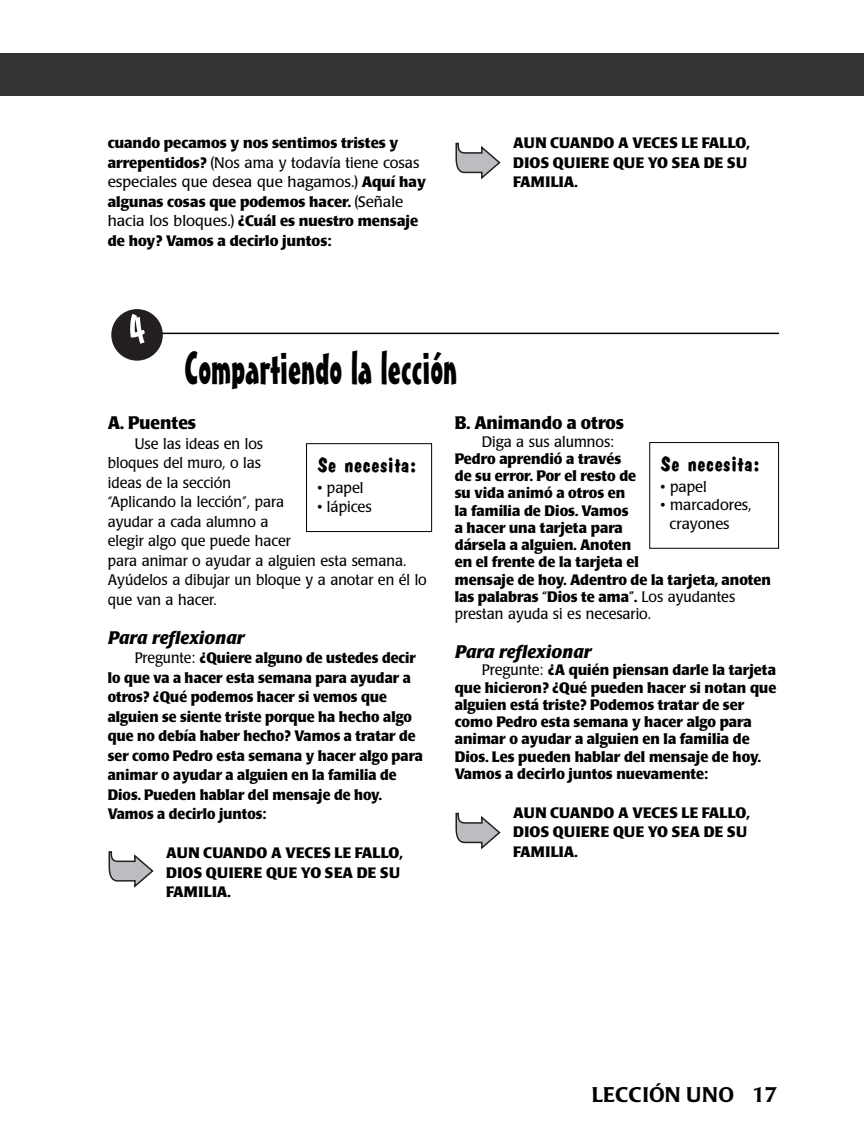
<style>
.page{position:relative;width:864px;height:1148px;background:#fff}
.page>*{position:absolute;margin:0;border:0;box-sizing:border-box;transform-origin:0 0}
.t1{font:45px "Mister Earl BT";color:#000;scale:.9 1}
.t2{font:700 21px "Dom Casual";color:#000;scale:1.05 1}
.t3{font:500 21px "Poppl Laudatio";color:#000}
.t4{font:italic 700 18px "Poppl Laudatio";color:#000}
.t5{font:700 18px "Poppl Laudatio";color:#000;scale:.95 1}
.t6{font:700 15px/17.2px "Poppl Laudatio";color:#000;scale:.95 1}
.t7{font:700 15px/19.5px "Poppl Laudatio";color:#000;scale:.93 1}
.t8{font:15px/19.5px "Poppl Laudatio";color:#000;scale:.95 1}
.t9{font:700 15px/19.5px "Poppl Laudatio";color:#000}
.t10{font:700 15px/19.5px "Poppl Laudatio";letter-spacing:.02em;color:#000}
.t11{font:15px/18.3px "Poppl Laudatio";color:#000}
.s1{font-weight:400}
</style>
<div class="page">
<div style="left:0;top:53px;width:864px;height:43px;background:#333"></div>
<svg style="left:455px;top:143px;width:46px;height:36px"></svg>
<svg style="left:455px;top:812px;width:46px;height:37px"></svg>
<div style="left:306px;top:443px;width:126px;height:89px;border:1px solid #000"></div>
<div style="left:649px;top:442px;width:130px;height:106px;border:1px solid #000"></div>
<svg style="left:109px;top:851px;width:45px;height:36px"></svg>
<hr style="left:161px;top:332px;width:618px;height:2px;background:#000">
<svg style="left:111px;top:309px;width:52px;height:51px"></svg>
<p class="t9" style="left:108px;top:135px;width:320px">cuando pecamos y nos sentimos tristes y arrepentidos? <span class="s1">(Nos ama y todavía tiene cosas especiales que desea que hagamos.)</span> Aquí hay algunas cosas que podemos hacer. <span class="s1">(Señale hacia los bloques.)</span> ¿Cuál es nuestro mensaje de hoy? Vamos a decirlo juntos:</p>
<h1 class="t1" style="left:184px;top:352px;width:305px">Compartiendo la lección</h1>
<p class="t10" style="left:513px;top:135px;width:238px">AUN CUANDO A VECES LE FALLO,<br>DIOS QUIERE QUE YO SEA DE SU<br>FAMILIA.</p>
<p class="t5" style="left:108px;top:416px;width:95px">A. Puentes</p>
<p class="t8" style="left:108px;top:435px;width:337px;text-indent:27px">Use las ideas en los<br>bloques del muro, o las<br>ideas de la sección<br>“Aplicando la lección”, para<br>ayudar a cada alumno a<br>elegir algo que puede hacer<br>para animar o ayudar a alguien esta semana.<br>Ayúdelos a dibujar un bloque y a anotar en él lo que van a hacer.</p>
<p class="t4" style="left:108px;top:630px;width:138px">Para reflexionar</p>
<p class="t7" style="left:108px;top:650px;width:340px;text-indent:27px"><span class="s1">Pregunte:</span> ¿Quiere alguno de ustedes decir lo que va a hacer esta semana para ayudar a otros? ¿Qué podemos hacer si vemos que alguien se siente triste porque ha hecho algo que no debía haber hecho? Vamos a tratar de ser como Pedro esta semana y hacer algo para animar o ayudar a alguien en la familia de Dios. Pueden hablar del mensaje de hoy.<br>Vamos a decirlo juntos:</p>
<p class="t10" style="left:166px;top:845px;width:238px">AUN CUANDO A VECES LE FALLO,<br>DIOS QUIERE QUE YO SEA DE SU<br>FAMILIA.</p>
<h2 class="t2" style="left:317px;top:457px;width:96px">Se necesita:</h2>
<p class="t11" style="left:317px;top:480px;width:48px">• papel</p>
<p class="t11" style="left:317px;top:498px;width:56px">• lápices</p>
<p class="t5" style="left:455px;top:416px;width:180px">B. Animando a otros</p>
<p class="t8" style="left:482px;top:433px;width:141px">Diga a sus alumnos:</p>
<p class="t6" style="left:455px;top:451px;width:335px">Pedro aprendió a través<br>de su error. Por el resto de<br>su vida animó a otros en<br>la familia de Dios. Vamos<br>a hacer una tarjeta para<br>dársela a alguien. Anoten<br>en el frente de la tarjeta el<br>mensaje de hoy. Adentro de la tarjeta, anoten las palabras “Dios te ama”. <span class="s1">Los ayudantes prestan ayuda si es necesario.</span></p>
<p class="t4" style="left:455px;top:645px;width:138px">Para reflexionar</p>
<p class="t6" style="left:455px;top:663px;width:340px;text-indent:27px"><span class="s1">Pregunte:</span> ¿A quién piensan darle la tarjeta que hicieron? ¿Qué pueden hacer si notan que alguien está triste? Podemos tratar de ser como Pedro esta semana y hacer algo para animar o ayudar a alguien en la familia de Dios. Les pueden hablar del mensaje de hoy.<br>Vamos a decirlo juntos nuevamente:</p>
<p class="t10" style="left:513px;top:804px;width:238px">AUN CUANDO A VECES LE FALLO,<br>DIOS QUIERE QUE YO SEA DE SU<br>FAMILIA.</p>
<h2 class="t2" style="left:661px;top:456px;width:96px">Se necesita:</h2>
<p class="t11" style="left:661px;top:479px;width:48px">• papel</p>
<p class="t11" style="left:670px;top:497px;width:84px;text-indent:-9px">• marcadores, crayones</p>
<h2 class="t3" style="left:592px;top:1086px;width:187px">LECCIÓN UNO 17</h2>
</div>
